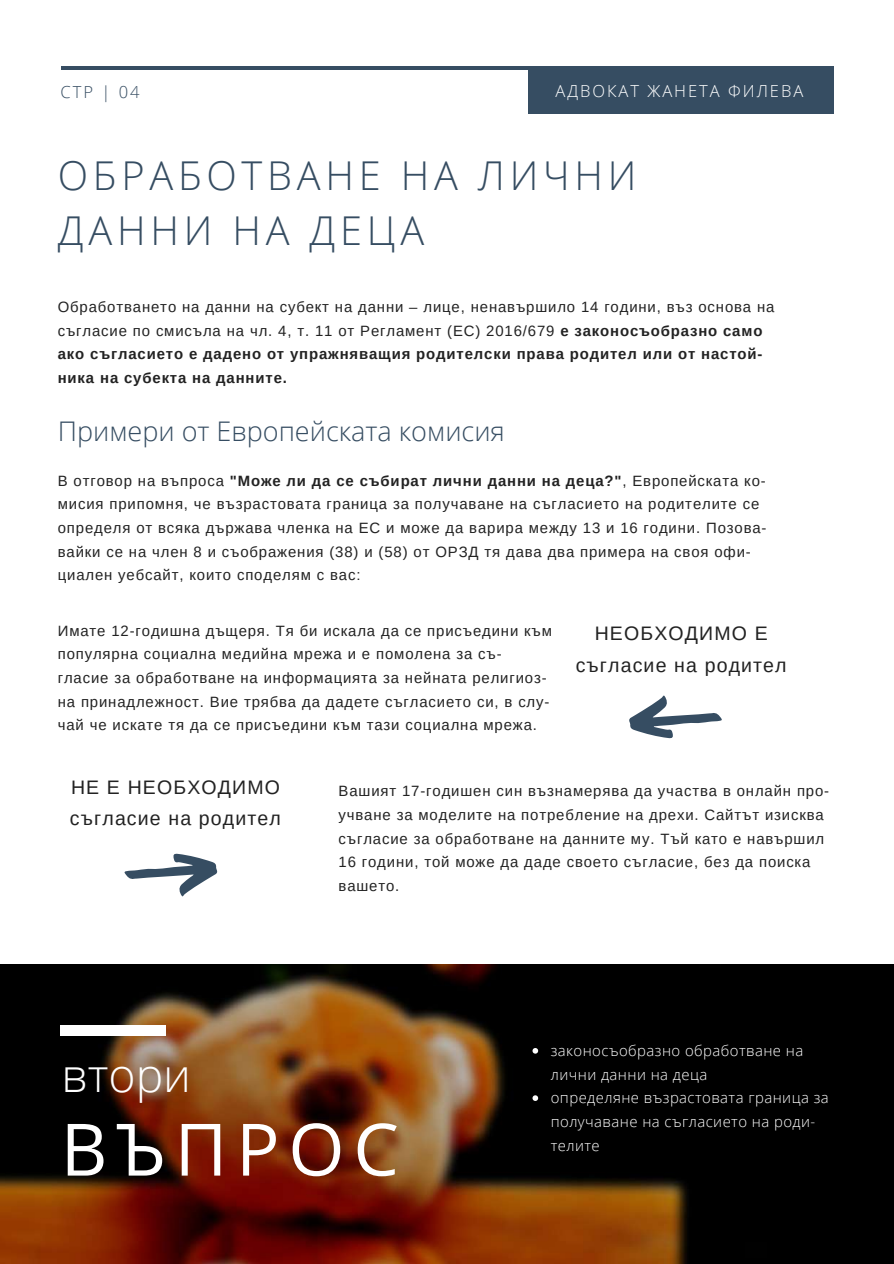
<style>
.page{position:relative;width:894px;height:1264px;background:#fff}
.page>*{position:absolute;margin:0;border:0;box-sizing:border-box;transform-origin:0 0}
.t1{font:72.3px "Open Sans";letter-spacing:.12em;color:#fff}
.t2{font:300 46.35px "Open Sans";color:#fff}
.t3{font:300 39.75px/55.2px "Open Sans";letter-spacing:.12em;color:#364d62}
.t4{font:300 27px "Open Sans";color:#364d62}
.t5{font:19.5px/31.5px "Arimo";letter-spacing:.06em;color:#222;text-align:center}
.t6{font:300 16.5px "Open Sans";letter-spacing:.12em;color:#fff}
.t7{font:300 16.5px "Open Sans";color:#364d62}
.t8{font:14.85px/23.7px "Arimo";letter-spacing:.06em;color:#222}
.t9{font:300 14.85px/23.7px "Open Sans";letter-spacing:.03em;color:#fff}
.s1{font-weight:700}
</style>
<div class="page">
<hr style="left:61px;top:66px;width:771px;height:4px;background:#364d62">
<div style="left:528px;top:66px;width:305px;height:48px;background:#364d62"></div>
<img style="left:0;top:964px;width:893px;height:299px">
<div style="left:60px;top:1025px;width:105px;height:10px;background:#fff"></div>
<svg style="left:532px;top:1047px;width:6px;height:6px"></svg>
<svg style="left:532px;top:1095px;width:6px;height:5px"></svg>
<svg style="left:629px;top:695px;width:93px;height:43px"></svg>
<svg style="left:124px;top:853px;width:93px;height:43px"></svg>
<p class="t7" style="left:61px;top:80px;width:80px">СТР | 04</p>
<p class="t6" style="left:555px;top:79px;width:249px">АДВОКАТ ЖАНЕТА ФИЛЕВА</p>
<h3 class="t3" style="left:58px;top:147px;width:580px">ОБРАБОТВАНЕ НА ЛИЧНИ<br>ДАННИ НА ДЕЦА</h3>
<p class="t8" style="left:58px;top:295px;width:718px">Обработването на данни на субект на данни – лице, ненавършило 14 години, въз основа на съгласие по смисъла на чл. 4, т. 11 от Регламент (ЕС) 2016/679 <span class="s1">е законосъобразно само ако съгласието е дадено от упражняващия родителски права родител или от настой&shy;ника на субекта на данните.</span></p>
<h3 class="t4" style="left:58px;top:412px;width:448px">Примери от Европейската комисия</h3>
<p class="t8" style="left:58px;top:468px;width:710px">В отговор на въпроса <span class="s1">"Може ли да се събират лични данни на деца?"</span>, Европейската ко&shy;мисия припомня, че възрастовата граница за получаване на съгласието на родителите се определя от всяка държава членка на ЕС и може да варира между 13 и 16 години. Позова&shy;вайки се на член 8 и съображения (38) и (58) от ОРЗД тя дава два примера на своя офи&shy;циален уебсайт, които споделям с вас:</p>
<p class="t8" style="left:58px;top:618px;width:495px">Имате 12-годишна дъщеря. Тя би искала да се присъедини към популярна социална медийна мрежа и е помолена за съ&shy;гласие за обработване на информацията за нейната религиоз&shy;на принадлежност. Вие трябва да дадете съгласието си, в слу&shy;чай че искате тя да се присъедини към тази социална мрежа.</p>
<h3 class="t5" style="left:575px;top:617px;width:212px">НЕОБХОДИМО Е съгласие на родител</h3>
<h3 class="t5" style="left:70px;top:771px;width:212px;text-align:left">НЕ Е НЕОБХОДИМО съгласие на родител</h3>
<p class="t8" style="left:338px;top:779px;width:492px">Вашият 17-годишен син възнамерява да участва в онлайн про&shy;учване за моделите на потребление на дрехи. Сайтът изисква съгласие за обработване на данните му. Тъй като е навършил 16 години, той може да даде своето съгласие, без да поиска вашето.</p>
<h2 class="t2" style="left:62px;top:1042px;width:131px">втори</h2>
<h1 class="t1" style="left:61px;top:1098px;width:339px">ВЪПРОС</h1>
<p class="t9" style="left:550px;top:1038px;width:279px">законосъобразно обработване на лични данни на деца<br>определяне възрастовата граница за получаване на съгласието на роди&shy;телите</p>
</div>
